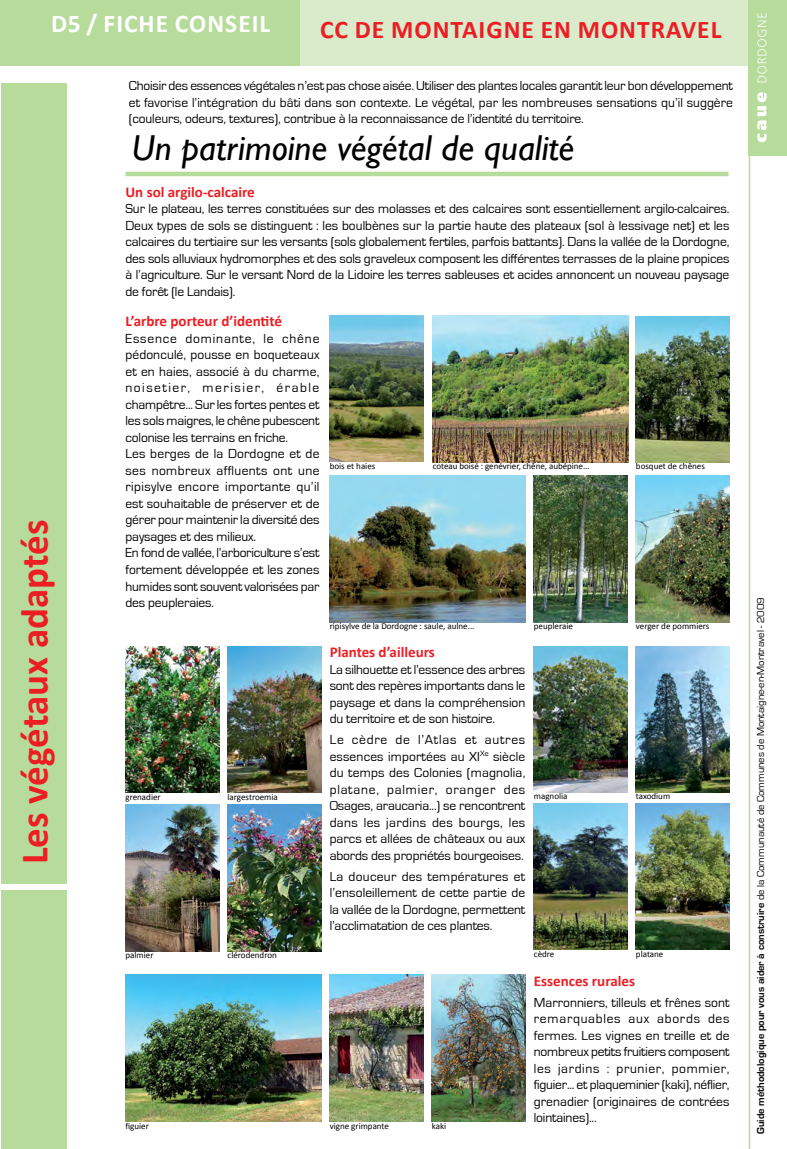
<style>
.page{position:relative;width:787px;height:1149px;background:#fff}
.page>*{position:absolute;margin:0;border:0;box-sizing:border-box;transform-origin:0 0}
.t1{font:700 39px "Calibri";color:#ed1d24}
.t2{font:italic 36px "Gill Sans";color:#000}
.t3{font:700 25.5px "Calibri";letter-spacing:.04em;color:#ed1d24}
.t4{font:700 25.5px "Calibri";letter-spacing:.04em;color:#fff}
.t5{font:700 15px "Calibri";color:#ed1d24}
.t6{font:13.5px/16.5px "Eurostile";letter-spacing:-.01em;color:#000;text-align:justify}
.t7{font:10.5px "Eurostile";color:#000}
.t8{font:9px "Calibri";color:#000}
.s1{font-weight:700}
</style>
<div class="page">
<div style="left:1px;top:0;width:299px;height:66px;background:#b7db9b"></div>
<div style="left:1px;top:83px;width:65px;height:800px;background:#b7db9b"></div>
<div style="left:1px;top:889px;width:65px;height:259px;background:#b7db9b"></div>
<hr style="left:125px;top:172px;width:603px;height:4px;background:#b7db9b">
<img style="left:126px;top:974px;width:195px;height:146px">
<img style="left:330px;top:974px;width:93px;height:146px">
<img style="left:432px;top:974px;width:93px;height:146px">
<img style="left:125px;top:646px;width:94px;height:146px">
<img style="left:227px;top:646px;width:94px;height:146px">
<img style="left:534px;top:646px;width:93px;height:146px">
<img style="left:636px;top:646px;width:93px;height:146px">
<img style="left:125px;top:804px;width:94px;height:147px">
<img style="left:227px;top:804px;width:94px;height:147px">
<img style="left:534px;top:803px;width:93px;height:146px">
<img style="left:636px;top:803px;width:93px;height:146px">
<img style="left:636px;top:475px;width:93px;height:147px">
<img style="left:330px;top:475px;width:195px;height:147px">
<img style="left:534px;top:475px;width:93px;height:147px">
<img style="left:330px;top:315px;width:93px;height:147px">
<img style="left:433px;top:315px;width:195px;height:147px">
<img style="left:636px;top:316px;width:93px;height:147px">
<div style="left:300px;top:0;width:448px;height:66px;background:#d9ebcb"></div>
<hr style="left:748px;top:0;width:2px;height:1148px;background:#b7db9b">
<svg style="left:750px;top:0;width:37px;height:156px;background:#bcdda2"></svg>
<h3 class="t4" style="left:51px;top:7px;width:221px">D5 / Fiche conseil</h3>
<h3 class="t3" style="left:320px;top:13px;width:403px">CC de montaigne en montravel</h3>
<p class="t6" style="left:129px;top:78px;width:605px">Choisir des essences végétales n’est pas chose aisée. Utiliser des plantes locales garantit leur bon développement et favorise l’intégration du bâti dans son contexte. Le végétal, par les nombreuses sensations qu’il suggère (couleurs, odeurs, textures), contribue à la reconnaissance de l’identité du territoire.</p>
<h1 class="t1" style="left:10px;top:863px;width:346px;rotate:-90deg">Les végétaux adaptés</h1>
<h2 class="t2" style="left:132px;top:127px;width:444px">Un patrimoine végétal de qualité</h2>
<p class="t5" style="left:125px;top:182px;width:131px">Un sol argilo-calcaire</p>
<p class="t6" style="left:125px;top:201px;width:605px">Sur le plateau, les terres constituées sur des molasses et des calcaires sont essentiellement argilo-calcaires.<br>Deux types de sols se distinguent : les boulbènes sur la partie haute des plateaux (sol à lessivage net) et les calcaires du tertiaire sur les versants (sols globalement fertiles, parfois battants). Dans la vallée de la Dordogne, des sols alluviaux hydromorphes et des sols graveleux composent les différentes terrasses de la plaine propices à l’agriculture. Sur le versant Nord de la Lidoire les terres sableuses et acides annoncent un nouveau paysage de forêt (le Landais).</p>
<p class="t5" style="left:125px;top:311px;width:158px">L’arbre porteur d’identité</p>
<p class="t6" style="left:125px;top:330px;width:195px;text-align:left">Essence dominante, le chêne pédonculé, pousse en boqueteaux et en haies, associé à du charme, noisetier, merisier, érable champêtre... Sur les fortes pentes et les sols maigres, le chêne pubescent colonise les terrains en friche.<br>Les berges de la Dordogne et de ses nombreux affluents ont une ripisylve encore importante qu’il est souhaitable de préserver et de gérer pour maintenir la diversité des paysages et des milieux.<br>En fond de vallée, l’arboriculture s’est fortement développée et les zones humides sont souvent valorisées par des peupleraies.</p>
<p class="t8" style="left:330px;top:460px;width:47px">bois et haies</p>
<p class="t8" style="left:433px;top:460px;width:158px">coteau boisé : genévrier, chêne, aubépine...</p>
<p class="t8" style="left:636px;top:460px;width:70px">bosquet de chênes</p>
<p class="t8" style="left:330px;top:620px;width:146px">ripisylve de la Dordogne : saule, aulne...</p>
<p class="t8" style="left:534px;top:620px;width:41px">peupleraie</p>
<p class="t8" style="left:636px;top:620px;width:75px">verger de pommiers</p>
<p class="t5" style="left:330px;top:642px;width:107px">Plantes d’ailleurs</p>
<p class="t6" style="left:330px;top:661px;width:197px">La silhouette et l’essence des arbres sont des repères importants dans le paysage et dans la compréhension du territoire et de son histoire.</p>
<p class="t6" style="left:330px;top:731px;width:197px">Le cèdre de l’Atlas et autres essences importées au XI<sup>Xe</sup> siècle du temps des Colonies (magnolia, platane, palmier, oranger des Osages, araucaria...) se rencontrent dans les jardins des bourgs, les parcs et allées de châteaux ou aux abords des propriétés bourgeoises.</p>
<p class="t6" style="left:330px;top:867px;width:197px">La douceur des températures et l’ensoleillement de cette partie de la vallée de la Dordogne, permettent l’acclimatation de ces plantes.</p>
<p class="t8" style="left:125px;top:790px;width:37px">grenadier</p>
<p class="t8" style="left:534px;top:790px;width:35px">magnolia</p>
<p class="t8" style="left:227px;top:791px;width:52px">largestroemia</p>
<p class="t8" style="left:636px;top:790px;width:36px">taxodium</p>
<p class="t8" style="left:125px;top:949px;width:29px">palmier</p>
<p class="t8" style="left:534px;top:947px;width:22px">cèdre</p>
<p class="t8" style="left:636px;top:947px;width:29px">platane</p>
<p class="t8" style="left:227px;top:949px;width:51px">clérodendron</p>
<p class="t8" style="left:125px;top:1120px;width:25px">figuier</p>
<p class="t8" style="left:330px;top:1120px;width:61px">vigne grimpante</p>
<p class="t8" style="left:432px;top:1120px;width:16px">kaki</p>
<p class="t5" style="left:534px;top:970px;width:103px">Essences rurales</p>
<p class="t6" style="left:534px;top:993px;width:197px">Marronniers, tilleuls et frênes sont remarquables aux abords des fermes. Les vignes en treille et de nombreux petits fruitiers composent les jardins : prunier, pommier, figuier... et plaqueminier (kaki), néflier, grenadier (originaires de contrées lointaines)...</p>
<p class="t7" style="left:755px;top:1133px;width:538px;rotate:-90deg"><span class="s1">Guide méthodologique pour vous aider à construire</span> de la Communauté de Communes de Montaigne-en-Montravel - 2009</p>
</div>
